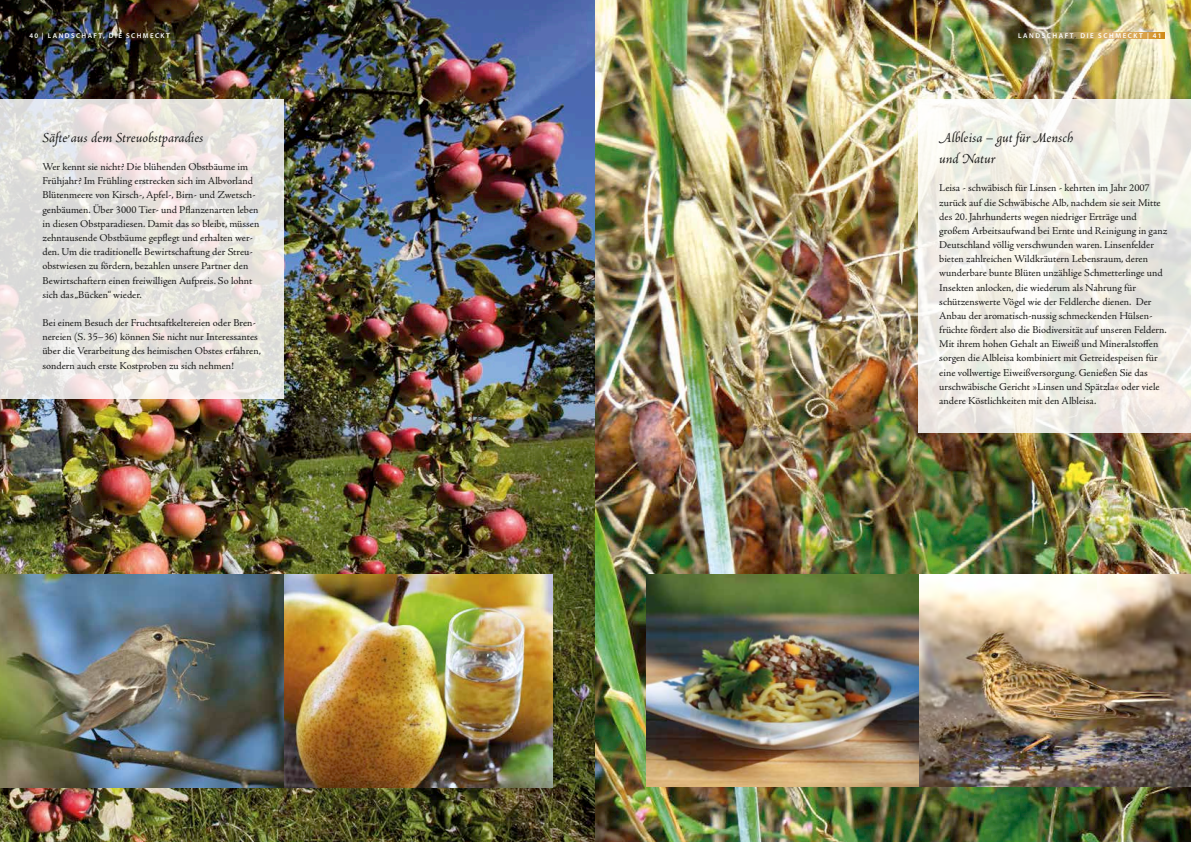
<style>
.page{position:relative;width:1191px;height:842px;background:#fff}
.page>*{position:absolute;margin:0;border:0;box-sizing:border-box;transform-origin:0 0}
.t1{font:italic 14px/21.3px "Adobe Jenson Pro";letter-spacing:-.005em;color:#1b1b1a}
.t2{font:10.5px/14.2px "Adobe Jenson Pro";color:#1b1b1a}
.t3{font:600 7px "Myriad Pro";letter-spacing:.21em;color:#fff}
.s1{color:#1b1b1a}
</style>
<div class="page">
<img style="left:0;top:0;width:595px;height:842px">
<img style="left:0;top:575px;width:553px;height:212px">
<svg style="left:0;top:99px;width:283px;height:299px;background:#e6e3df"></svg>
<img style="left:595px;top:0;width:596px;height:842px">
<img style="left:918px;top:574px;width:273px;height:213px">
<svg style="left:918px;top:99px;width:273px;height:333px"></svg>
<img style="left:646px;top:574px;width:272px;height:213px">
<svg style="left:1020px;top:33px;width:144px;height:6px"></svg>
<p class="t3" style="left:29px;top:31px;width:142px">40 | LANDSCHAFT, DIE SCHMECKT</p>
<p class="t3" style="left:1018px;top:31px;width:145px">LANDSCHAFT<span class="s1">,</span> DIE SCHMECKT | 41</p>
<h1 class="t1" style="left:43px;top:128px;width:162px">Säfte aus dem Streuobstparadies</h1>
<p class="t2" style="left:43px;top:160px;width:218px">Wer kennt sie nicht? Die blühenden Obstbäume im Frühjahr? Im Frühling erstrecken sich im Albvorland Blütenmeere von Kirsch-, Apfel-, Birn- und Zwetsch&shy;genbäumen. Über 3000 Tier- und Pflanzenarten leben in diesen Obstparadiesen. Damit das so bleibt, müssen zehntausende Obstbäume gepflegt und erhalten wer&shy;den. Um die traditionelle Bewirtschaftung der Streu&shy;obstwiesen zu fördern, bezahlen unsere Partner den Bewirtschaftern einen freiwilligen Aufpreis. So lohnt sich das „Bücken“ wieder.</p>
<p class="t2" style="left:43px;top:316px;width:220px">Bei einem Besuch der Fruchtsaftkeltereien oder Bren&shy;nereien (S. 35–36) können Sie nicht nur Interessantes über die Verarbeitung des heimischen Obstes erfahren, sondern auch erste Kostproben zu sich nehmen!</p>
<h1 class="t1" style="left:939px;top:128px;width:135px">Albleisa – gut für Mensch und Natur</h1>
<p class="t2" style="left:939px;top:181px;width:229px">Leisa - schwäbisch für Linsen - kehrten im Jahr 2007 zurück auf die Schwäbische Alb, nachdem sie seit Mitte des 20. Jahrhunderts wegen niedriger Erträge und großem Arbeitsaufwand bei Ernte und Reinigung in ganz Deutschland völlig verschwunden waren. Linsenfelder bieten zahlreichen Wildkräutern Lebensraum, deren wunderbare bunte Blüten unzählige Schmetterlinge und Insekten anlocken, die wiederum als Nahrung für schützenswerte Vögel wie der Feldlerche dienen. Der Anbau der aromatisch-nussig schmeckenden Hülsen&shy;früchte fördert also die Biodiversität auf unseren Feldern.<br>Mit ihrem hohen Gehalt an Eiweiß und Mineralstoffen sorgen die Albleisa kombiniert mit Getreidespeisen für eine vollwertige Eiweißversorgung. Genießen Sie das urschwäbische Gericht »Linsen und Spätzla« oder viele andere Köstlichkeiten mit den Albleisa.</p>
</div>
